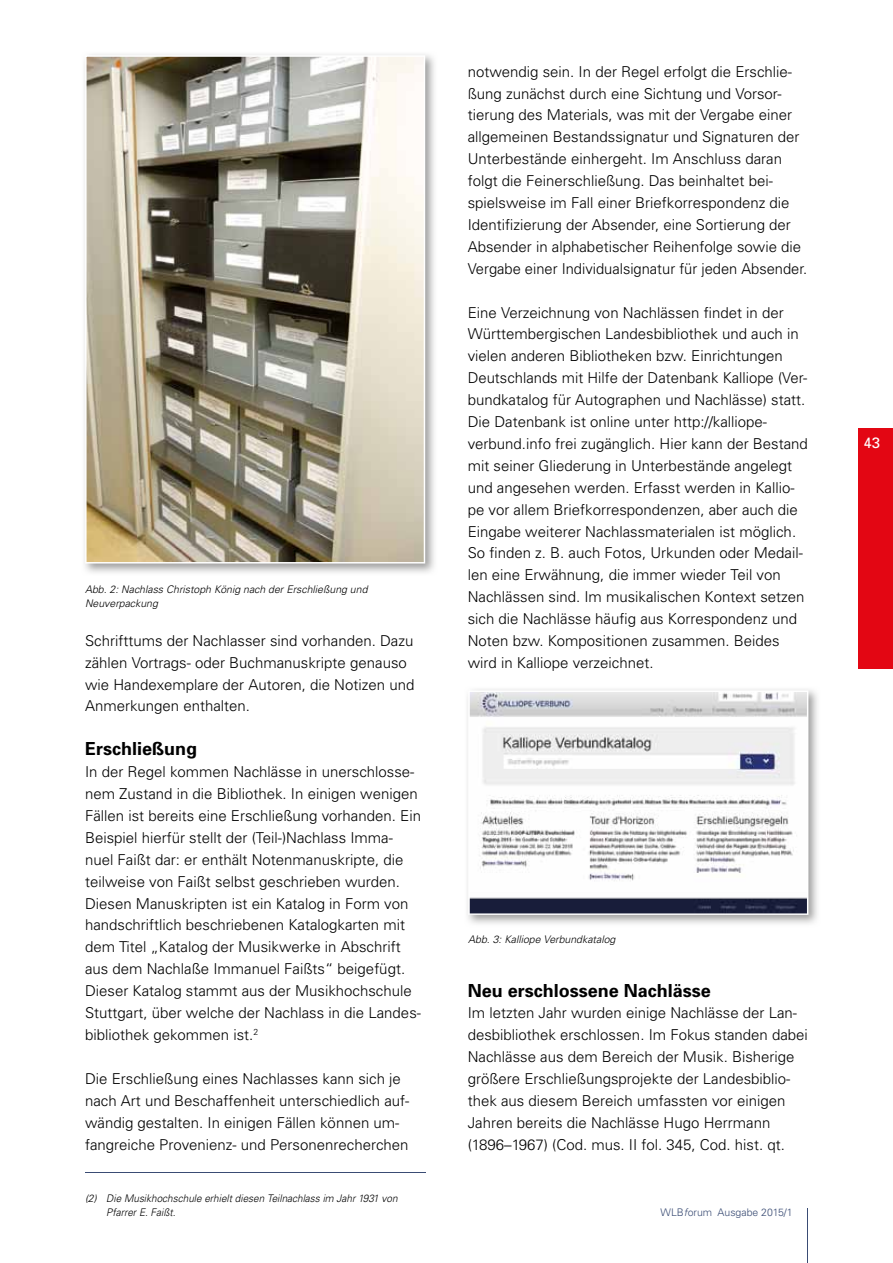
<style>
.page{position:relative;width:893px;height:1263px;background:#fff}
.page>*{position:absolute;margin:0;border:0;box-sizing:border-box;transform-origin:0 0}
.t1{font:700 18px "Univers";color:#000}
.t2{font:300 15px/21.9px "Univers";color:#000}
.t3{font:15px "Univers";color:#fff}
.t4{font:italic 300 10.5px/14.2px "Univers";color:#000}
.t5{font:300 10.5px "Univers";color:#3a4c74}
.s1{font-style:italic}
</style>
<div class="page">
<hr style="left:807px;top:1208px;width:1px;height:55px;background:#3a4c74">
<div style="left:859px;top:428px;width:34px;height:240px;background:#e30613"></div>
<img style="left:84px;top:54px;width:350px;height:519px">
<img style="left:85px;top:55px;width:340px;height:508px">
<img style="left:467px;top:689px;width:350px;height:235px">
<svg style="left:468px;top:690px;width:340px;height:225px"></svg>
<hr style="left:85px;top:1172px;width:340px;height:1px;background:#3a4c74">
<p class="t4" style="left:85px;top:581px;width:284px">Abb. 2: Nachlass Christoph König nach der Erschließung und<br>Neuverpackung</p>
<p class="t2" style="left:85px;top:629px;width:331px">Schrifttums der Nachlasser sind vorhanden. Dazu zählen Vortrags- oder Buchmanuskripte genauso wie Handexemplare der Autoren, die Notizen und Anmerkungen enthalten.</p>
<p class="t1" style="left:85px;top:737px;width:114px">Erschließung</p>
<p class="t2" style="left:85px;top:760px;width:337px">In der Regel kommen Nachlässe in unerschlosse&shy;nem Zustand in die Bibliothek. In einigen wenigen Fällen ist bereits eine Erschließung vorhanden. Ein Beispiel hierfür stellt der (Teil-)Nachlass Imma&shy;nuel Faißt dar: er enthält Notenmanuskripte, die teilweise von Faißt selbst geschrieben wurden.<br>Diesen Manuskripten ist ein Katalog in Form von handschriftlich beschriebenen Katalogkarten mit dem Titel „Katalog der Musikwerke in Abschrift aus dem Nachlaße Immanuel Faißts“ beigefügt.<br>Dieser Katalog stammt aus der Musikhochschule Stuttgart, über welche der Nachlass in die Landes&shy;bibliothek gekommen ist.<sup>2</sup></p>
<p class="t2" style="left:85px;top:1067px;width:326px">Die Erschließung eines Nachlasses kann sich je nach Art und Beschaffenheit unterschiedlich auf&shy;wändig gestalten. In einigen Fällen können um&shy;fangreiche Provenienz- und Personenrecherchen</p>
<p class="t4" style="left:106px;top:1191px;width:293px;text-indent:-21px">(2) Die Musikhochschule erhielt diesen Teilnachlass im Jahr 1931 von<br>Pfarrer E. Faißt.</p>
<p class="t2" style="left:468px;top:60px;width:341px">notwendig sein. In der Regel erfolgt die Erschlie&shy;ßung zunächst durch eine Sichtung und Vorsor&shy;tierung des Materials, was mit der Vergabe einer allgemeinen Bestandssignatur und Signaturen der Unterbestände einhergeht. Im Anschluss daran folgt die Feinerschließung. Das beinhaltet bei&shy;spielsweise im Fall einer Briefkorrespondenz die Identifizierung der Absender, eine Sortierung der Absender in alphabetischer Reihenfolge sowie die Vergabe einer Individualsignatur für jeden Absender.</p>
<p class="t2" style="left:468px;top:301px;width:342px">Eine Verzeichnung von Nachlässen findet in der Württembergischen Landesbibliothek und auch in vielen anderen Bibliotheken bzw. Einrichtungen Deutschlands mit Hilfe der Datenbank Kalliope (Ver&shy;bundkatalog für Autographen und Nachlässe) statt.<br>Die Datenbank ist online unter http://kalliope&shy;verbund.info frei zugänglich. Hier kann der Bestand mit seiner Gliederung in Unterbestände angelegt und angesehen werden. Erfasst werden in Kallio&shy;pe vor allem Briefkorrespondenzen, aber auch die Eingabe weiterer Nachlassmaterialen ist möglich.<br>So finden z. B. auch Fotos, Urkunden oder Medail&shy;len eine Erwähnung, die immer wieder Teil von Nachlässen sind. Im musikalischen Kontext setzen sich die Nachlässe häufig aus Korrespondenz und Noten bzw. Kompositionen zusammen. Beides wird in Kalliope verzeichnet.</p>
<p class="t4" style="left:468px;top:931px;width:149px">Abb. 3: Kalliope Verbundkatalog</p>
<p class="t1" style="left:468px;top:978px;width:245px">Neu erschlossene Nachlässe</p>
<p class="t2" style="left:468px;top:1002px;width:342px">Im letzten Jahr wurden einige Nachlässe der Lan&shy;desbibliothek erschlossen. Im Fokus standen dabei Nachlässe aus dem Bereich der Musik. Bisherige größere Erschließungsprojekte der Landesbiblio&shy;thek aus diesem Bereich umfassten vor einigen Jahren bereits die Nachlässe Hugo Herrmann (1896–1967) (Cod. mus. II fol. 345, Cod. hist. qt.</p>
<p class="t5" style="left:661px;top:1206px;width:134px">WLB<span class="s1">f</span>orum Ausgabe 2015/1</p>
<p class="t3" style="left:863px;top:434px;width:18px">43</p>
</div>
